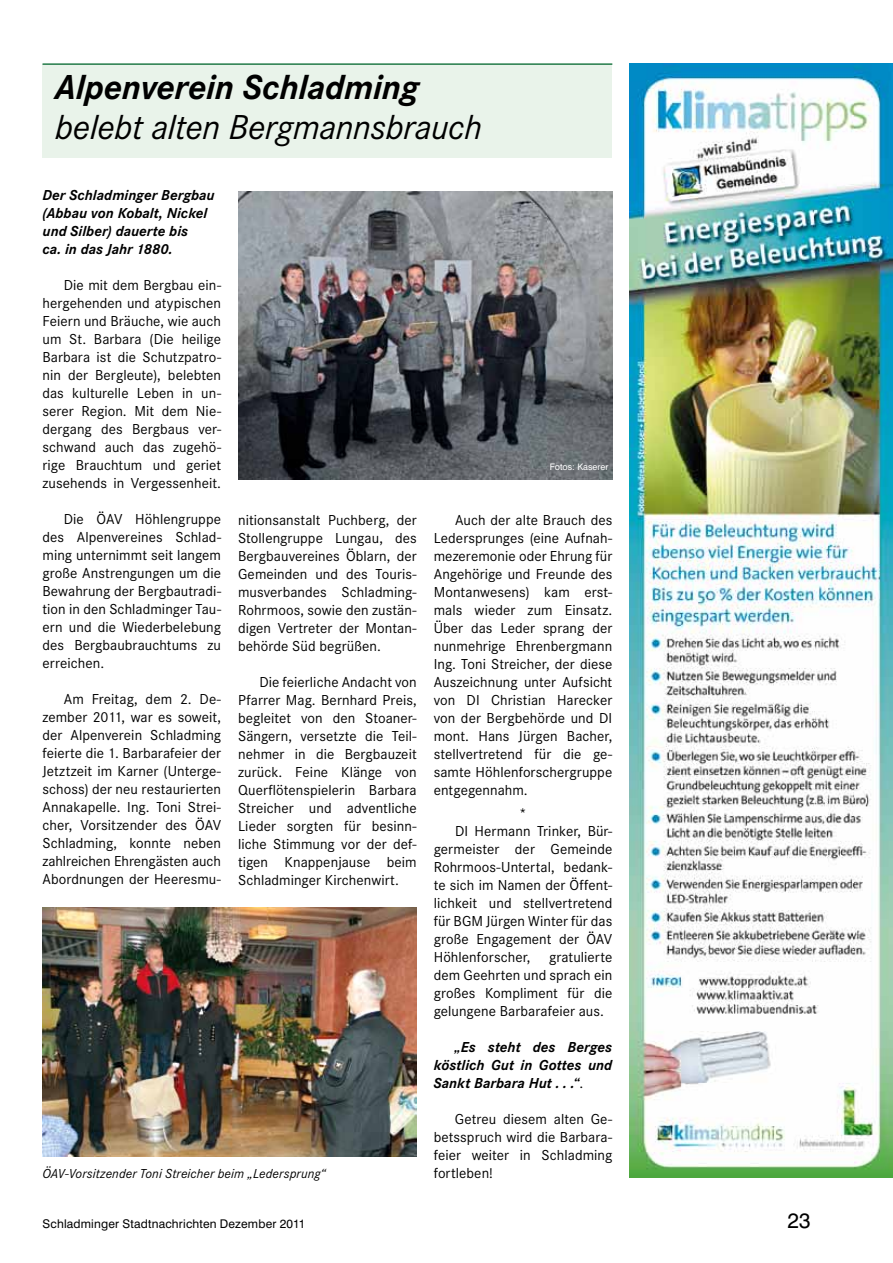
<style>
.page{position:relative;width:893px;height:1263px;background:#fff}
.page>*{position:absolute;margin:0;border:0;box-sizing:border-box;transform-origin:0 0}
.t1{font:italic 36px "Corporate S";letter-spacing:-.01em;color:#000}
.t2{font:italic 700 36px "Corporate S";letter-spacing:-.01em;color:#000}
.t3{font:21px "Swiss 721 BT";color:#000}
.t4{font:15px/18px "Corporate S";letter-spacing:.005em;color:#000;text-align:justify}
.t5{font:italic 700 15px/18px "Corporate S";color:#000}
.t6{font:italic 13.5px "Corporate S";letter-spacing:.005em;color:#000}
.t7{font:12px "Swiss 721 BT";letter-spacing:.015em;color:#000}
.t8{font:9px "Swiss 721 BT";color:#fff}
.s1{font-weight:400;font-style:normal}
</style>
<div class="page">
<div style="left:43px;top:64px;width:569px;height:93px;background:#e9f3ea"></div>
<hr style="left:43px;top:63px;width:569px;height:2px;background:#227a48">
<img style="left:43px;top:907px;width:374px;height:249px">
<img style="left:238px;top:191px;width:374px;height:289px">
<img style="left:629px;top:64px;width:263px;height:1114px">
<h1 class="t2" style="left:55px;top:66px;width:365px">Alpenverein Schladming</h1>
<h1 class="t1" style="left:55px;top:107px;width:428px">belebt alten Bergmannsbrauch</h1>
<p class="t5" style="left:43px;top:186px;width:174px">Der Schladminger Bergbau (Abbau von Kobalt, Nickel und Silber) dauerte bis<br>ca. in das Jahr 1880.</p>
<p class="t4" style="left:43px;top:277px;width:180px;text-indent:21px">Die mit dem Bergbau ein&shy;hergehenden und atypischen Feiern und Bräuche, wie auch um St. Barbara (Die heilige Barbara ist die Schutzpatro&shy;nin der Bergleute), belebten das kulturelle Leben in un&shy;serer Region. Mit dem Nie&shy;dergang des Bergbaus ver&shy;schwand auch das zugehö&shy;rige Brauchtum und geriet zusehends in Vergessenheit.</p>
<p class="t4" style="left:43px;top:511px;width:180px;text-indent:21px">Die ÖAV Höhlengruppe des Alpenvereines Schlad&shy;ming unternimmt seit langem große Anstrengungen um die Bewahrung der Bergbautradi&shy;tion in den Schladminger Tau&shy;ern und die Wiederbelebung des Bergbaubrauchtums zu erreichen.</p>
<p class="t4" style="left:42px;top:691px;width:180px;text-indent:21px">Am Freitag, dem 2. De&shy;zember 2011, war es soweit, der Alpenverein Schladming feierte die 1. Barbarafeier der Jetztzeit im Karner (Unterge&shy;schoss) der neu restaurierten Annakapelle. Ing. Toni Strei&shy;cher, Vorsitzender des ÖAV Schladming, konnte neben zahlreichen Ehrengästen auch Abordnungen der Heeresmu-</p>
<p class="t8" style="left:550px;top:462px;width:60px">Fotos: Kaserer</p>
<p class="t4" style="left:238px;top:511px;width:180px">nitionsanstalt Puchberg, der Stollengruppe Lungau, des Bergbauvereines Öblarn, der Gemeinden und des Touris&shy;musverbandes Schladming-Rohrmoos, sowie den zustän&shy;digen Vertreter der Montan&shy;behörde Süd begrüßen.</p>
<p class="t4" style="left:238px;top:673px;width:180px;text-indent:21px">Die feierliche Andacht von Pfarrer Mag. Bernhard Preis, begleitet von den Stoaner-Sängern, versetzte die Teil&shy;nehmer in die Bergbauzeit zurück. Feine Klänge von Querflötenspielerin Barbara Streicher und adventliche Lieder sorgten für besinn&shy;liche Stimmung vor der def&shy;tigen Knappenjause beim Schladminger Kirchenwirt.</p>
<p class="t4" style="left:434px;top:511px;width:180px;text-indent:21px">Auch der alte Brauch des Ledersprunges (eine Aufnah&shy;mezeremonie oder Ehrung für Angehörige und Freunde des Montanwesens) kam erst&shy;mals wieder zum Einsatz.<br>Über das Leder sprang der nunmehrige Ehrenbergmann Ing. Toni Streicher, der diese Auszeichnung unter Aufsicht von DI Christian Harecker von der Bergbehörde und DI mont. Hans Jürgen Bacher, stellvertretend für die ge&shy;samte Höhlenforschergruppe entgegennahm.</p>
<p class="t4" style="left:519px;top:804px;width:9px">*</p>
<p class="t4" style="left:455px;top:822px;width:159px">DI Hermann Trinker, Bür-</p>
<p class="t4" style="left:434px;top:840px;width:180px">germeister der Gemeinde</p>
<p class="t4" style="left:434px;top:858px;width:180px">Rohrmoos-Untertal, bedank-</p>
<p class="t4" style="left:434px;top:876px;width:180px">te sich im Namen der Öffent-</p>
<p class="t4" style="left:434px;top:894px;width:180px">lichkeit und stellvertretend</p>
<p class="t4" style="left:434px;top:912px;width:180px">für BGM Jürgen Winter für das</p>
<p class="t4" style="left:434px;top:930px;width:180px">große Engagement der ÖAV</p>
<p class="t4" style="left:434px;top:948px;width:180px">Höhlenforscher, gratulierte</p>
<p class="t4" style="left:434px;top:966px;width:180px">dem Geehrten und sprach ein</p>
<p class="t4" style="left:434px;top:984px;width:180px">großes Kompliment für die</p>
<p class="t4" style="left:434px;top:1002px;width:172px">gelungene Barbarafeier aus.</p>
<p class="t5" style="left:434px;top:1038px;width:180px;text-align:justify;text-indent:21px">„Es steht des Berges köstlich Gut in Gottes und Sankt Barbara Hut . . .“<span class="s1">.</span></p>
<p class="t4" style="left:434px;top:1110px;width:180px;text-indent:21px">Getreu diesem alten Ge&shy;betsspruch wird die Barbara&shy;feier weiter in Schladming</p>
<p class="t6" style="left:43px;top:1166px;width:285px">ÖAV-Vorsitzender Toni Streicher beim „Ledersprung“</p>
<p class="t4" style="left:434px;top:1164px;width:61px">fortleben!</p>
<p class="t7" style="left:43px;top:1216px;width:264px">Schladminger Stadtnachrichten Dezember 2011</p>
<h2 class="t3" style="left:787px;top:1208px;width:25px">23</h2>
</div>
